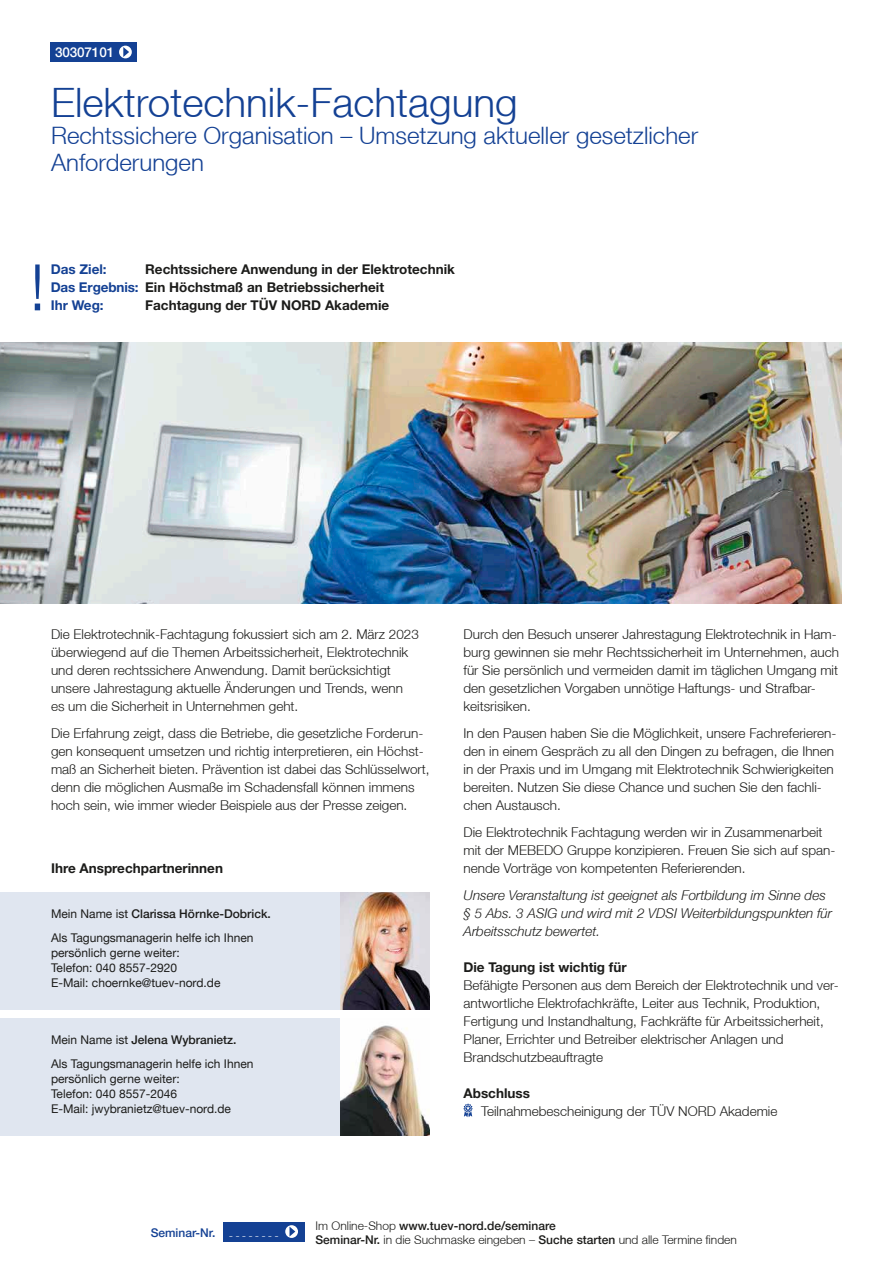
<style>
.page{position:relative;width:893px;height:1263px;background:#fff}
.page>*{position:absolute;margin:0;border:0;box-sizing:border-box;transform-origin:0 0}
.t1{font:300 64.2px "Helvetica Neue LT";color:#144194}
.t2{font:300 40.5px "Helvetica Neue LT";color:#144194}
.t3{font:300 24px/27px "Helvetica Neue LT";color:#144194}
.t4{font:300 13.5px/18px "Helvetica Neue LT";color:#1c1c1a}
.t5{font:700 13.5px/18px "Helvetica Neue LT Pro";color:#1c1c1a}
.t6{font:italic 300 13.5px/18px "Helvetica Neue LT";color:#1c1c1a}
.t7{font:700 13.5px "Helvetica Neue LT Pro";color:#144194}
.t8{font:500 13.5px "Helvetica Neue LT";letter-spacing:-.01em;color:#fff}
.t9{font:12px/15px "Helvetica Neue LT";color:#1c1c1a}
.t10{font:300 12px/14.4px "Helvetica Neue LT";color:#1c1c1a}
.t11{font:500 12px "Helvetica Neue LT";color:#144194}
.s1{color:#144194}
.s2{font-weight:500}
.s3{font-weight:300;color:#fff}
</style>
<div class="page">
<img style="left:0;top:342px;width:842px;height:261px">
<div style="left:0;top:893px;width:340px;height:117px;background:#e0e6f0"></div>
<img style="left:340px;top:893px;width:89px;height:117px">
<div style="left:0;top:1018px;width:340px;height:117px;background:#e0e6f0"></div>
<img style="left:340px;top:1025px;width:89px;height:110px">
<svg style="left:463px;top:1103px;width:10px;height:14px"></svg>
<div style="left:223px;top:1222px;width:81px;height:19px;background:#144194"></div>
<svg style="left:285px;top:1225px;width:13px;height:13px"></svg>
<svg style="left:289px;top:1226px;width:6px;height:10px"></svg>
<div style="left:50px;top:42px;width:87px;height:19px;background:#144194"></div>
<svg style="left:119px;top:46px;width:13px;height:12px"></svg>
<svg style="left:123px;top:47px;width:6px;height:10px"></svg>
<p class="t8" style="left:55px;top:44px;width:61px">30307101</p>
<h2 class="t2" style="left:51px;top:78px;width:468px">Elektrotechnik-Fachtagung</h2>
<h3 class="t3" style="left:51px;top:121px;width:649px">Rechtssichere Organisation – Umsetzung aktueller gesetzlicher<br>Anforderungen</h3>
<h1 class="t1" style="left:30px;top:248px;width:17px">!</h1>
<p class="t7" style="left:51px;top:261px;width:57px">Das Ziel:</p>
<p class="t5" style="left:51px;top:260px;width:406px;text-indent:94px">Rechtssichere Anwendung in der Elektrotechnik<br><span class="s1">Das Ergebnis:</span> Ein Höchstmaß an Betriebssicherheit</p>
<p class="t7" style="left:51px;top:297px;width:54px">Ihr Weg:</p>
<p class="t5" style="left:145px;top:296px;width:245px">Fachtagung der TÜV NORD Akademie</p>
<p class="t4" style="left:51px;top:625px;width:369px">Die Elektrotechnik-Fachtagung fokussiert sich am 2. März 2023 überwiegend auf die Themen Arbeitssicherheit, Elektrotechnik und deren rechtssichere Anwendung. Damit berücksichtigt unsere Jahrestagung aktuelle Änderungen und Trends, wenn es um die Sicherheit in Unternehmen geht.</p>
<p class="t4" style="left:51px;top:724px;width:380px">Die Erfahrung zeigt, dass die Betriebe, die gesetzliche Forderun&shy;gen konsequent umsetzen und richtig interpretieren, ein Höchst&shy;maß an Sicherheit bieten. Prävention ist dabei das Schlüsselwort, denn die möglichen Ausmaße im Schadensfall können immens hoch sein, wie immer wieder Beispiele aus der Presse zeigen.</p>
<p class="t5" style="left:51px;top:859px;width:174px">Ihre Ansprechpartnerinnen</p>
<p class="t9" style="left:51px;top:901px;width:221px;line-height:24px">Mein Name ist <span class="s2">Clarissa Hörnke-Dobrick.<br></span>Als Tagungsmanagerin helfe ich Ihnen</p>
<p class="t9" style="left:51px;top:945px;width:171px">persönlich gerne weiter:<br>Telefon: 040 8557-2920<br>E-Mail: choernke@tuev-nord.de</p>
<p class="t9" style="left:51px;top:1027px;width:204px;line-height:24px">Mein Name ist <span class="s2">Jelena Wybranietz.<br></span>Als Tagungsmanagerin helfe ich Ihnen</p>
<p class="t9" style="left:51px;top:1071px;width:182px">persönlich gerne weiter:<br>Telefon: 040 8557-2046<br>E-Mail: jwybranietz@tuev-nord.de</p>
<p class="t4" style="left:463px;top:625px;width:377px">Durch den Besuch unserer Jahrestagung Elektrotechnik in Ham&shy;burg gewinnen sie mehr Rechtssicherheit im Unternehmen, auch für Sie persönlich und vermeiden damit im täglichen Umgang mit den gesetzlichen Vorgaben unnötige Haftungs- und Strafbar&shy;keitsrisiken.</p>
<p class="t4" style="left:463px;top:724px;width:374px">In den Pausen haben Sie die Möglichkeit, unsere Fachreferieren&shy;den in einem Gespräch zu all den Dingen zu befragen, die Ihnen in der Praxis und im Umgang mit Elektrotechnik Schwierigkeiten bereiten. Nutzen Sie diese Chance und suchen Sie den fachli&shy;chen Austausch.</p>
<p class="t4" style="left:463px;top:823px;width:373px">Die Elektrotechnik Fachtagung werden wir in Zusammenarbeit mit der MEBEDO Gruppe konzipieren. Freuen Sie sich auf span&shy;nende Vorträge von kompetenten Referierenden.</p>
<p class="t6" style="left:463px;top:886px;width:370px">Unsere Veranstaltung ist geeignet als Fortbildung im Sinne des § 5 Abs. 3 ASIG und wird mit 2 VDSI Weiterbildungspunkten für<br>Arbeitsschutz bewertet.</p>
<p class="t5" style="left:463px;top:958px;width:165px">Die Tagung ist wichtig für</p>
<p class="t4" style="left:463px;top:976px;width:377px">Befähigte Personen aus dem Bereich der Elektrotechnik und ver&shy;antwortliche Elektrofachkräfte, Leiter aus Technik, Produktion, Fertigung und Instandhaltung, Fachkräfte für Arbeitssicherheit, Planer, Errichter und Betreiber elektrischer Anlagen und Brandschutzbeauftragte</p>
<p class="t5" style="left:463px;top:1084px;width:68px">Abschluss</p>
<p class="t4" style="left:481px;top:1102px;width:298px">Teilnahmebescheinigung der TÜV NORD Akademie</p>
<p class="t11" style="left:151px;top:1226px;width:130px">Seminar-Nr. <span class="s3">- - - - - - - -</span></p>
<p class="t10" style="left:315px;top:1218px;width:423px">Im Online-Shop <span class="s2">www.tuev-nord.de/seminare<br>Seminar-Nr.</span> in die Suchmaske eingeben – <span class="s2">Suche starten</span> und alle Termine finden</p>
</div>
